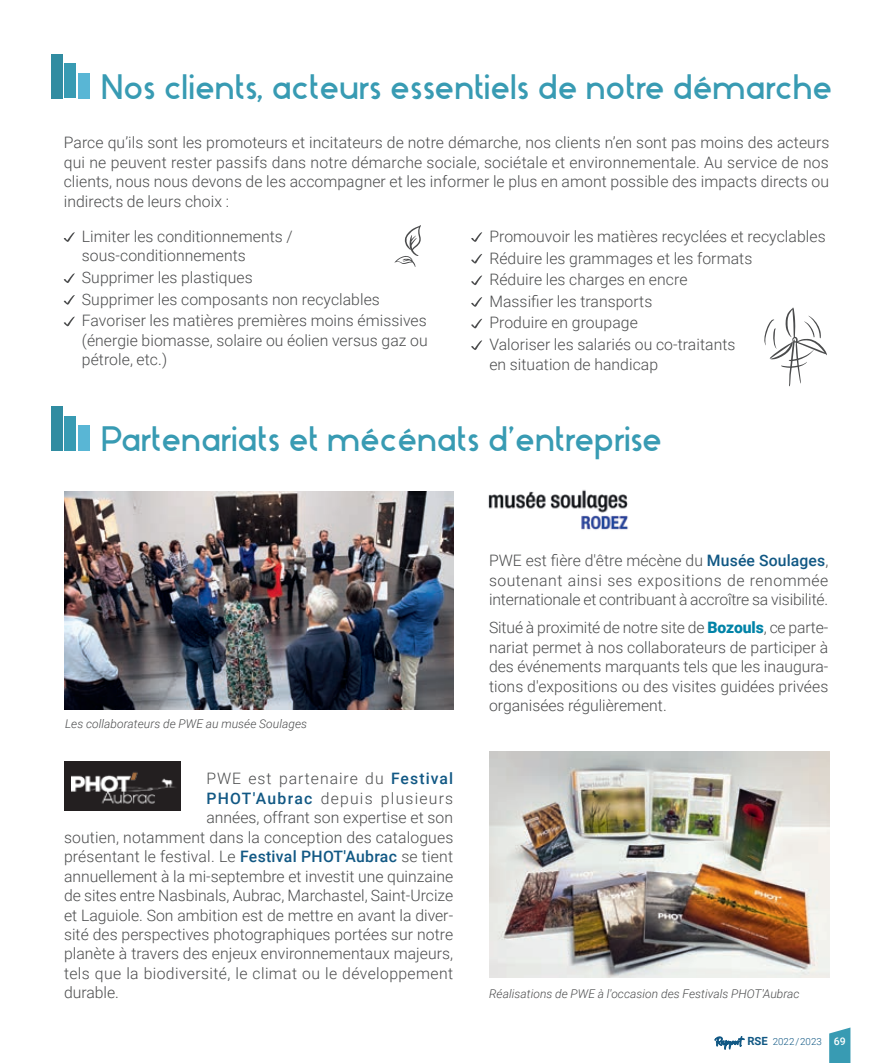
<style>
.page{position:relative;width:893px;height:1063px;background:#fff}
.page>*{position:absolute;margin:0;border:0;box-sizing:border-box;transform-origin:0 0}
.t1{font:33px "Stark";color:#389bb3}
.t2{font:300 15.75px/19.5px "Roboto";letter-spacing:.005em;color:#4b4c4d}
.t3{font:300 15.75px "Roboto";letter-spacing:.025em;color:#4b4c4d}
.t4{font:300 15.75px "Roboto";letter-spacing:.065em;color:#4b4c4d}
.t5{font:300 15.75px "Roboto";letter-spacing:.075em;color:#4b4c4d}
.t6{font:italic 300 12px "Roboto";letter-spacing:.005em;color:#4b4c4d}
.t7{font:300 9.75px "Roboto";color:#115884}
.s1{font-weight:500;color:#115884}
.s2{font-weight:900;color:#0083a7}
.s3{font-family:"Suntowns";font-weight:400;font-size:12px}
.s4{font-weight:700;font-size:11.25px}
.s5{font-weight:500;font-size:10.5px;color:#fff}
</style>
<div class="page">
<svg style="left:829px;top:1028px;width:21px;height:35px"></svg>
<div style="left:51px;top:54px;width:11px;height:44px;background:#318ca1"></div>
<div style="left:65px;top:64px;width:11px;height:34px;background:#389bb3"></div>
<div style="left:79px;top:73px;width:11px;height:25px;background:#59b6d5"></div>
<div style="left:51px;top:406px;width:11px;height:45px;background:#318ca1"></div>
<div style="left:65px;top:416px;width:11px;height:35px;background:#389bb3"></div>
<div style="left:79px;top:425px;width:11px;height:26px;background:#59b6d5"></div>
<svg style="left:764px;top:307px;width:63px;height:79px"></svg>
<svg style="left:394px;top:225px;width:27px;height:42px"></svg>
<svg style="left:64px;top:232px;width:11px;height:10px"></svg>
<svg style="left:64px;top:273px;width:11px;height:10px"></svg>
<svg style="left:64px;top:295px;width:11px;height:10px"></svg>
<svg style="left:64px;top:316px;width:11px;height:11px"></svg>
<svg style="left:471px;top:232px;width:12px;height:10px"></svg>
<svg style="left:471px;top:254px;width:12px;height:10px"></svg>
<svg style="left:471px;top:275px;width:12px;height:10px"></svg>
<svg style="left:471px;top:297px;width:12px;height:10px"></svg>
<svg style="left:471px;top:319px;width:11px;height:10px"></svg>
<svg style="left:471px;top:340px;width:12px;height:10px"></svg>
<img style="left:65px;top:491px;width:388px;height:219px">
<img style="left:489px;top:752px;width:340px;height:225px">
<div style="left:64px;top:762px;width:117px;height:49px;background:#231f20"></div>
<img style="left:72px;top:772px;width:103px;height:32px">
<img style="left:488px;top:489px;width:140px;height:41px">
<h1 class="t1" style="left:101px;top:62px;width:733px">Nos clients, acteurs essentiels de notre démarche</h1>
<p class="t2" style="left:64px;top:132px;width:767px;text-align:justify">Parce qu’ils sont les promoteurs et incitateurs de notre démarche, nos clients n’en sont pas moins des acteurs qui ne peuvent rester passifs dans notre démarche sociale, sociétale et environnementale. Au service de nos clients, nous nous devons de les accompagner et les informer le plus en amont possible des impacts directs ou indirects de leurs choix :</p>
<p class="t2" style="left:82px;top:226px;width:212px">Limiter les conditionnements / sous-conditionnements</p>
<p class="t2" style="left:82px;top:266px;width:346px;line-height:21.6px">Supprimer les plastiques<br>Supprimer les composants non recyclables<br>Favoriser les matières premières moins émissives</p>
<p class="t2" style="left:82px;top:330px;width:347px">(énergie biomasse, solaire ou éolien versus gaz ou pétrole, etc.)</p>
<p class="t2" style="left:489px;top:225px;width:338px;line-height:21.6px">Promouvoir les matières recyclées et recyclables Réduire les grammages et les formats<br>Réduire les charges en encre<br>Massifier les transports<br>Produire en groupage<br>Valoriser les salariés ou co-traitants</p>
<p class="t2" style="left:489px;top:354px;width:170px">en situation de handicap</p>
<h1 class="t1" style="left:101px;top:414px;width:562px">Partenariats et mécénats d’entreprise</h1>
<p class="t6" style="left:65px;top:715px;width:244px">Les collaborateurs de PWE au musée Soulages</p>
<p class="t4" style="left:206px;top:767px;width:248px">PWE est partenaire du <span class="s1">Festival</span></p>
<p class="t5" style="left:206px;top:787px;width:248px"><span class="s1">PHOT'Aubrac</span> depuis plusieurs</p>
<p class="t2" style="left:206px;top:807px;width:248px">années, offrant son expertise et son</p>
<p class="t2" style="left:64px;top:827px;width:391px">soutien, notamment dans la conception des catalogues</p>
<p class="t2" style="left:64px;top:846px;width:391px">présentant le festival. Le <span class="s1">Festival PHOT'Aubrac</span> se tient</p>
<p class="t2" style="left:64px;top:866px;width:391px">annuellement à la mi-septembre et investit une quinzaine</p>
<p class="t2" style="left:64px;top:885px;width:391px">de sites entre Nasbinals, Aubrac, Marchastel, Saint-Urcize</p>
<p class="t2" style="left:64px;top:905px;width:391px">et Laguiole. Son ambition est de mettre en avant la diver-</p>
<p class="t2" style="left:64px;top:924px;width:391px">sité des perspectives photographiques portées sur notre</p>
<p class="t2" style="left:64px;top:944px;width:391px">planète à travers des enjeux environnementaux majeurs,</p>
<p class="t3" style="left:64px;top:962px;width:391px">tels que la biodiversité, le climat ou le développement</p>
<p class="t2" style="left:64px;top:983px;width:56px">durable.</p>
<p class="t2" style="left:489px;top:550px;width:341px;text-align:justify">PWE est fière d'être mécène du <span class="s1">Musée Soulages</span>, soutenant ainsi ses expositions de renommée internationale et contribuant à accroître sa visibilité.</p>
<p class="t2" style="left:489px;top:617px;width:341px;text-align:justify">Situé à proximité de notre site de <span class="s2">Bozouls</span>, ce parte&shy;nariat permet à nos collaborateurs de participer à des événements marquants tels que les inaugura&shy;tions d'expositions ou des visites guidées privées organisées régulièrement.</p>
<p class="t6" style="left:489px;top:985px;width:312px">Réalisations de PWE à l'occasion des Festivals PHOT'Aubrac</p>
<p class="t7" style="left:715px;top:1035px;width:132px"><span class="s3">Rapport</span> <span class="s4">RSE</span> 2022 /2023 <span class="s5">69</span></p>
</div>
